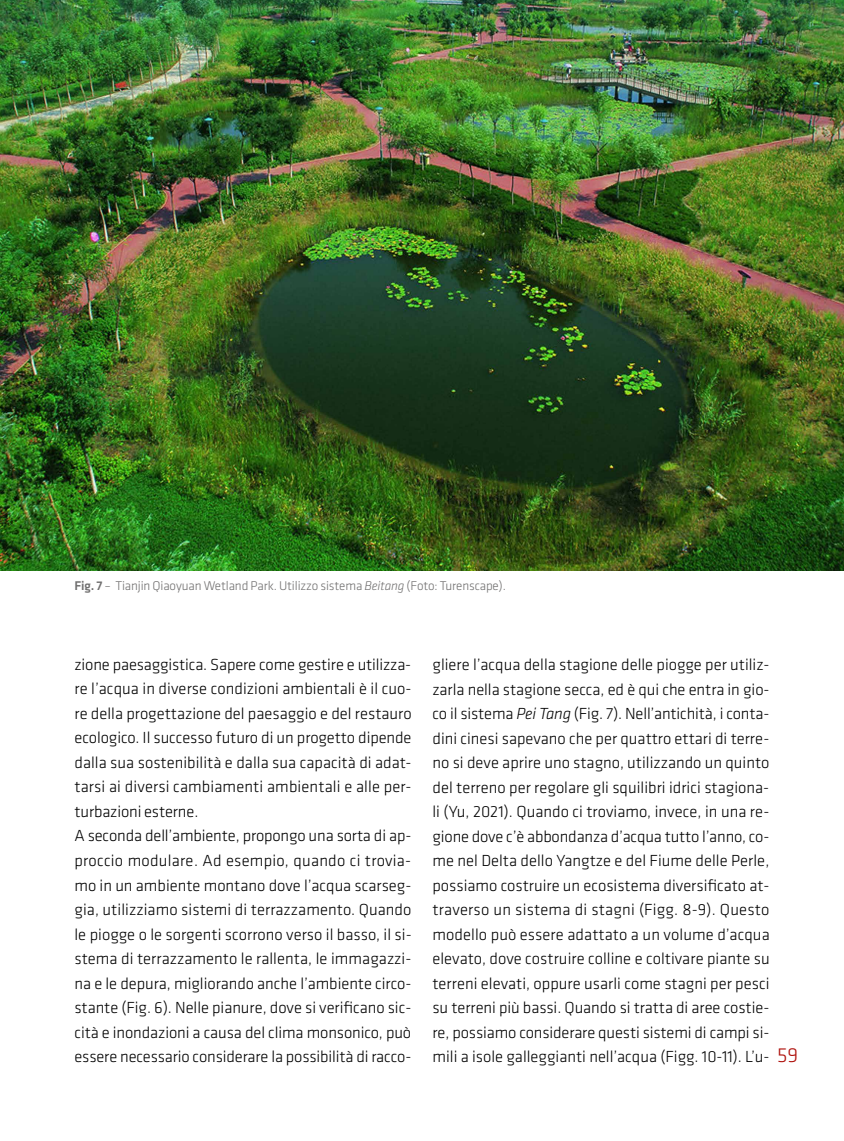
<style>
.page{position:relative;width:844px;height:1141px;background:#fff}
.page>*{position:absolute;margin:0;border:0;box-sizing:border-box;transform-origin:0 0}
.t1{font:300 21px "Klavika";color:#ae0f0a}
.t2{font:300 16.62px/24.5px "Klavika";color:#000}
.t3{font:300 13.12px "Klavika";letter-spacing:-.01em;color:#706f6f}
.s1{font-weight:500}
.s2{font-style:italic}
</style>
<div class="page">
<img style="left:0;top:0;width:843px;height:570px">
<p class="t3" style="left:74px;top:579px;width:433px"><span class="s1">Fig. 7</span> – Tianjin Qiaoyuan Wetland Park. Utilizzo sistema <span class="s2">Beitang</span> (Foto: Turenscape).</p>
<p class="t2" style="left:74px;top:652px;width:338px">zione paesaggistica. Sapere come gestire e utilizza&shy;re l’acqua in diverse condizioni ambientali è il cuo&shy;re della progettazione del paesaggio e del restauro ecologico. Il successo futuro di un progetto dipende dalla sua sostenibilità e dalla sua capacità di adat&shy;tarsi ai diversi cambiamenti ambientali e alle per&shy;turbazioni esterne.<br>A seconda dell’ambiente, propongo una sorta di ap&shy;proccio modulare. Ad esempio, quando ci trovia&shy;mo in un ambiente montano dove l’acqua scarseg&shy;gia, utilizziamo sistemi di terrazzamento. Quando le piogge o le sorgenti scorrono verso il basso, il si&shy;stema di terrazzamento le rallenta, le immagazzi&shy;na e le depura, migliorando anche l’ambiente circo&shy;stante (Fig. 6). Nelle pianure, dove si verificano sic&shy;cità e inondazioni a causa del clima monsonico, può essere necessario considerare la possibilità di racco-</p>
<p class="t2" style="left:432px;top:653px;width:339px;text-align:justify">gliere l’acqua della stagione delle piogge per utiliz&shy;zarla nella stagione secca, ed è qui che entra in gio&shy;co il sistema <span class="s2">Pei Tang</span> (Fig. 7). Nell’antichità, i conta&shy;dini cinesi sapevano che per quattro ettari di terre&shy;no si deve aprire uno stagno, utilizzando un quinto del terreno per regolare gli squilibri idrici stagiona&shy;li (Yu, 2021). Quando ci troviamo, invece, in una re&shy;gione dove c’è abbondanza d’acqua tutto l’anno, co&shy;me nel Delta dello Yangtze e del Fiume delle Perle, possiamo costruire un ecosistema diversificato at&shy;traverso un sistema di stagni (Figg. 8-9). Questo modello può essere adattato a un volume d’acqua elevato, dove costruire colline e coltivare piante su terreni elevati, oppure usarli come stagni per pesci su terreni più bassi. Quando si tratta di aree costie&shy;re, possiamo considerare questi sistemi di campi si&shy;mili a isole galleggianti nell’acqua (Figg. 10-11). L’u-</p>
<p class="t1" style="left:777px;top:1044px;width:23px">59</p>
</div>
